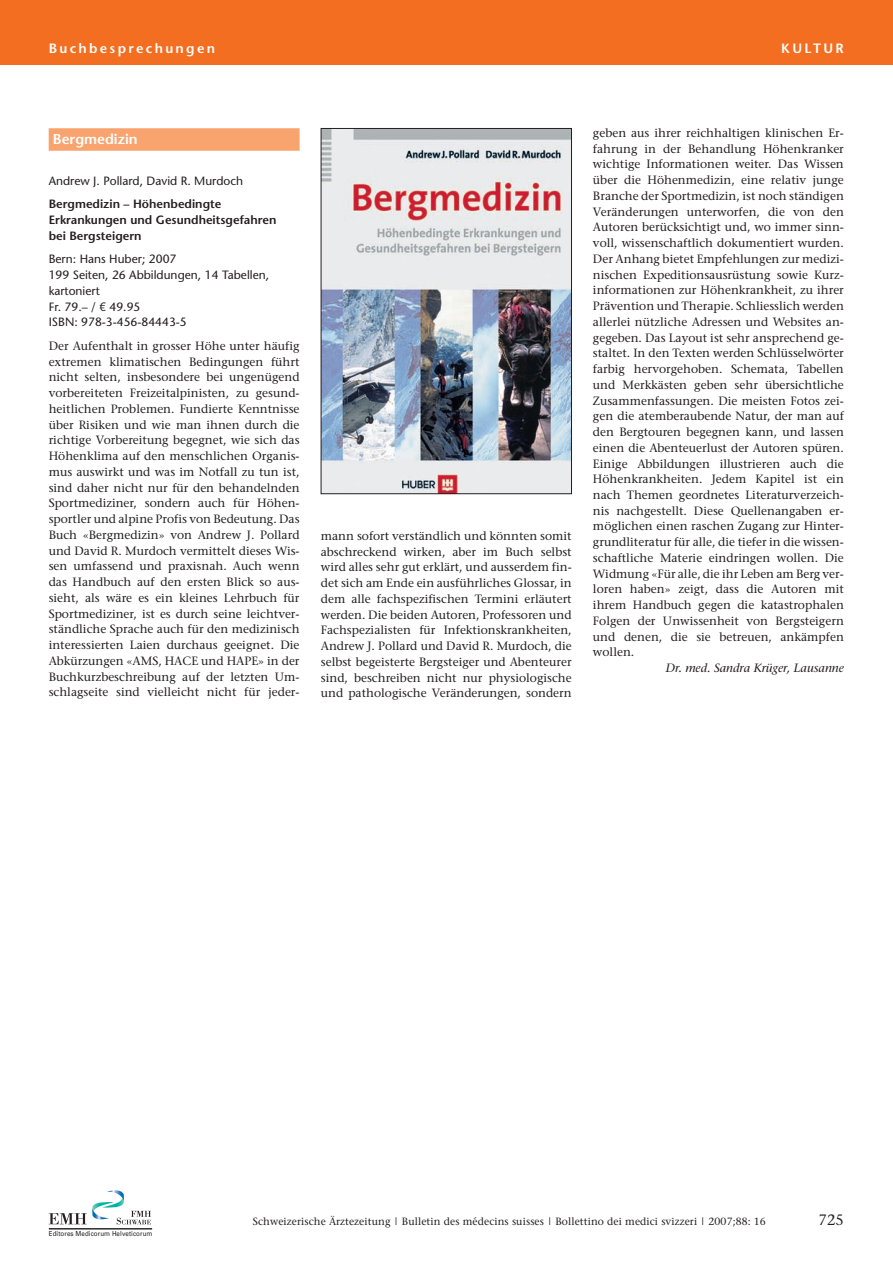
<style>
.page{position:relative;width:893px;height:1263px;background:#fff}
.page>*{position:absolute;margin:0;border:0;box-sizing:border-box;transform-origin:0 0}
.t1{font:15px "Stone Serif";color:#231f20}
.t2{font:600 14.25px "Stone Sans";color:#fff}
.t3{font:600 13.5px "Stone Sans";letter-spacing:.17em;color:#fff}
.t4{font:12px/15.8px "Stone Serif";color:#231f20;text-align:justify}
.t5{font:12px/15.8px "Stone Sans";color:#231f20}
.t6{font:600 12px/15.8px "Stone Sans";color:#231f20}
.t7{font:italic 12px "Stone Serif";color:#231f20}
.t8{font:10.5px "Stone Serif";letter-spacing:.01em;color:#231f20}
.t9{font:6.9px "Univers";letter-spacing:.015em;color:#231f20;scale:.9 1}
.s1{font-family:"Linotype Euro Font Ato F"}
</style>
<div class="page">
<svg style="left:49px;top:1190px;width:102px;height:34px"></svg>
<hr style="left:49px;top:1228px;width:103px;height:1px;background:#231f20">
<div style="left:0;top:0;width:893px;height:64px;background:#f36e21"></div>
<div style="left:49px;top:128px;width:251px;height:23px;background:#f9a46e"></div>
<img style="left:323px;top:130px;width:247px;height:362px">
<div style="left:321px;top:128px;width:251px;height:366px;border:1px solid #231f20"></div>
<p class="t3" style="left:49px;top:42px;width:168px">Buchbesprechungen</p>
<p class="t3" style="left:781px;top:42px;width:64px">KULTUR</p>
<p class="t2" style="left:53px;top:134px;width:86px">Bergmedizin</p>
<p class="t5" style="left:49px;top:174px;width:196px">Andrew J. Pollard, David R. Murdoch</p>
<p class="t6" style="left:49px;top:197px;width:229px">Bergmedizin – Höhenbedingte<br>Erkrankungen und Gesundheitsgefahren bei Bergsteigern</p>
<p class="t5" style="left:49px;top:252px;width:222px">Bern: Hans Huber; 2007<br>199 Seiten, 26 Abbildungen, 14 Tabellen, kartoniert<br>Fr. 79.– / <span class="s1">F</span> 49.95<br>ISBN: 978-3-456-84443-5</p>
<p class="t4" style="left:49px;top:339px;width:252px">Der Aufenthalt in grosser Höhe unter häufig extremen klimatischen Bedingungen führt nicht selten, insbesondere bei ungenügend vorbereiteten Freizeitalpinisten, zu gesund&shy;heitlichen Problemen. Fundierte Kenntnisse über Risiken und wie man ihnen durch die richtige Vorbereitung begegnet, wie sich das Höhenklima auf den menschlichen Organis&shy;mus auswirkt und was im Notfall zu tun ist, sind daher nicht nur für den behandelnden Sportmediziner, sondern auch für Höhen&shy;sportler und alpine Profis von Bedeutung. Das Buch «Bergmedizin» von Andrew J. Pollard und David R. Murdoch vermittelt dieses Wis&shy;sen umfassend und praxisnah. Auch wenn das Handbuch auf den ersten Blick so aus&shy;sieht, als wäre es ein kleines Lehrbuch für Sportmediziner, ist es durch seine leichtver&shy;ständliche Sprache auch für den medizinisch interessierten Laien durchaus geeignet. Die Abkürzungen «AMS, HACE und HAPE» in der Buchkurzbeschreibung auf der letzten Um&shy;schlagseite sind vielleicht nicht für jeder-</p>
<p class="t4" style="left:321px;top:529px;width:252px">mann sofort verständlich und könnten somit abschreckend wirken, aber im Buch selbst wird alles sehr gut erklärt, und ausserdem fin&shy;det sich am Ende ein ausführliches Glossar, in dem alle fachspezifischen Termini erläutert werden. Die beiden Autoren, Professoren und Fachspezialisten für Infektionskrankheiten, Andrew J. Pollard und David R. Murdoch, die selbst begeisterte Bergsteiger und Abenteurer sind, beschreiben nicht nur physiologische und pathologische Veränderungen, sondern</p>
<p class="t4" style="left:593px;top:126px;width:252px">geben aus ihrer reichhaltigen klinischen Er&shy;fahrung in der Behandlung Höhenkranker wichtige Informationen weiter. Das Wissen über die Höhenmedizin, eine relativ junge Branche der Sportmedizin, ist noch ständigen Veränderungen unterworfen, die von den Autoren berücksichtigt und, wo immer sinn&shy;voll, wissenschaftlich dokumentiert wurden.<br>Der Anhang bietet Empfehlungen zur medizi&shy;nischen Expeditionsausrüstung sowie Kurz&shy;informationen zur Höhenkrankheit, zu ihrer Prävention und Therapie. Schliesslich werden allerlei nützliche Adressen und Websites an&shy;gegeben. Das Layout ist sehr ansprechend ge&shy;staltet. In den Texten werden Schlüsselwörter farbig hervorgehoben. Schemata, Tabellen und Merkkästen geben sehr übersichtliche Zusammenfassungen. Die meisten Fotos zei&shy;gen die atemberaubende Natur, der man auf den Bergtouren begegnen kann, und lassen einen die Abenteuerlust der Autoren spüren.<br>Einige Abbildungen illustrieren auch die Höhenkrankheiten. Jedem Kapitel ist ein nach Themen geordnetes Literaturverzeich&shy;nis nachgestellt. Diese Quellenangaben er&shy;möglichen einen raschen Zugang zur Hinter&shy;grundliteratur für alle, die tiefer in die wissen&shy;schaftliche Materie eindringen wollen. Die Widmung «Für alle, die ihr Leben am Berg ver&shy;loren haben» zeigt, dass die Autoren mit ihrem Handbuch gegen die katastrophalen Folgen der Unwissenheit von Bergsteigern und denen, die sie betreuen, ankämpfen wollen.</p>
<p class="t7" style="left:666px;top:663px;width:180px">Dr. med. Sandra Krüger, Lausanne</p>
<p class="t9" style="left:49px;top:1229px;width:117px">Editores Medicorum Helveticorum</p>
<p class="t8" style="left:253px;top:1217px;width:515px">Schweizerische Ärztezeitung | Bulletin des médecins suisses | Bollettino dei medici svizzeri | 2007;88: 16</p>
<p class="t1" style="left:818px;top:1213px;width:27px">725</p>
</div>
